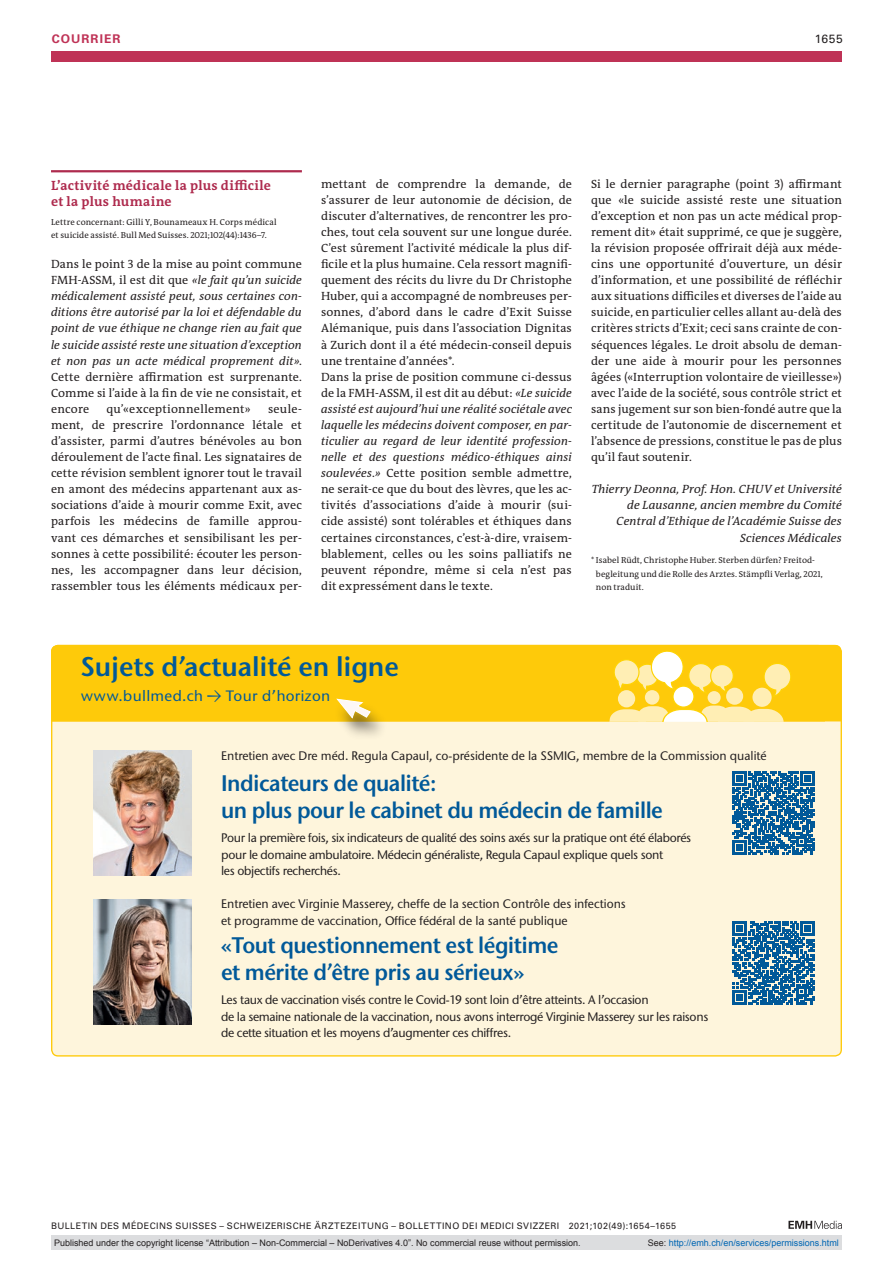
<style>
.page{position:relative;width:893px;height:1263px;background:#fff}
.page>*{position:absolute;margin:0;border:0;box-sizing:border-box;transform-origin:0 0}
.t1{font:600 27px "Stone Sans ITC Std";letter-spacing:-.005em;color:#015999}
.t2{font:600 22.5px/27px "Stone Sans ITC Std";letter-spacing:-.025em;color:#015999;scale:.95 1}
.t3{font:500 15px "Stone Sans ITC Std";letter-spacing:.02em;color:#015999}
.section-h1{font:700 13.5px/16px "The Antiqua B W7";letter-spacing:.02em;color:#ae2b4e}
.t4{font:500 12.3px/16.5px "Stone Sans ITC Std";letter-spacing:-.025em;color:#231f20}
.t5{font:500 12.3px/16.5px "Stone Sans ITC Std";color:#231f20}
.section-pn{font:12px/16px "The Antiqua B W5 Plain";letter-spacing:.01em;color:#231f20;text-align:justify}
.section-pn-2{font:italic 12px/16px "The Antiqua B W5 Plain";letter-spacing:.01em;color:#231f20;text-align:justify}
.author-notes{font:italic 12px/16px "The Antiqua B W5 Plain";letter-spacing:.01em;color:#231f20;text-align:right}
.ressort{font:700 12px "Univers LT Std";letter-spacing:.085em;color:#bf3256}
.ressort-2{font:12px "Univers LT Std";color:#231f20}
.t6{font:9px "Arial";color:#231f20}
.fusszeile{font:9px "Univers LT Std";letter-spacing:.05em;color:#231f20}
.t7{font:9px "Arial";color:#0066b3}
.footnote{font:8.7px/13.5px "The Antiqua B W5 Plain";letter-spacing:.005em;color:#231f20}
.comment{font:8.7px/13.5px "The Antiqua B W5 Plain";letter-spacing:.01em;color:#231f20}
.s1{font-style:normal}
.s2{font-style:italic}
.s3{font-family:"The Antiqua B W5 Plain";font-weight:400}
.s4{color:#231f20}
</style>
<div class="page">
<svg style="left:788px;top:1221px;width:54px;height:8px"></svg>
<hr style="left:51px;top:170px;width:251px;height:2px;background:#ae2b4e">
<div style="left:51px;top:51px;width:791px;height:11px;background:#bf3256"></div>
<div style="left:52px;top:646px;width:789px;height:410px;background:#fef5dc;border-radius:6px"></div>
<svg style="left:51px;top:644px;width:775px;height:78px"></svg>
<div style="left:52px;top:645px;width:789px;height:76px;background:#feca0a"></div>
<svg style="left:761px;top:660px;width:33px;height:38px"></svg>
<svg style="left:612px;top:648px;width:124px;height:47px"></svg>
<div style="left:708px;top:691px;width:13px;height:13px;background:#ffeeb4;border-radius:50%"></div>
<div style="left:726px;top:688px;width:17px;height:17px;background:#ffeeb4;border-radius:50%"></div>
<div style="left:645px;top:690px;width:14px;height:15px;background:#ffeeb4;border-radius:50%"></div>
<div style="left:618px;top:690px;width:17px;height:17px;background:#ffeeb4;border-radius:50%"></div>
<div style="left:673px;top:686px;width:21px;height:21px;background:#fff;border-radius:50%"></div>
<div style="left:672px;top:685px;width:23px;height:23px;border:1px solid #fed304;border-radius:50%"></div>
<svg style="left:609px;top:705px;width:175px;height:16px"></svg>
<div style="left:752px;top:688px;width:20px;height:19px;background:#ffeeb4;border-radius:50%"></div>
<div style="left:333px;top:701px;width:55px;height:41px;background:#231f20;opacity:.6"></div>
<svg style="left:336px;top:698px;width:36px;height:22px"></svg>
<svg style="left:732px;top:772px;width:83px;height:82px"></svg>
<svg style="left:732px;top:922px;width:83px;height:82px"></svg>
<img style="left:94px;top:750px;width:97px;height:125px">
<img style="left:94px;top:899px;width:97px;height:125px">
<div style="left:51px;top:1235px;width:791px;height:15px;background:#dcdddf"></div>
<p class="ressort" style="left:52px;top:31px;width:70px">COURRIER</p>
<p class="ressort-2" style="left:815px;top:31px;width:30px">1655</p>
<p class="section-h1" style="left:51px;top:177px;width:221px">L’activité médicale la plus difficile et la plus humaine</p>
<p class="comment" style="left:51px;top:215px;width:227px">Lettre concernant: Gilli Y, Bounameaux H. Corps médical et suicide assisté. Bull Med Suisses. 2021;102(44):1436–7.</p>
<p class="section-pn-2" style="left:51px;top:256px;width:252px"><span class="s1">Dans le point 3 de la mise au point commune FMH-ASSM, il est dit que</span> «le fait qu’un suicide médicalement assisté peut, sous certaines con&shy;ditions être autorisé par la loi et défendable du point de vue éthique ne change rien au fait que le suicide assisté reste une situation d’exception et non pas un acte médical proprement dit»<span class="s1">.<br>Cette dernière affirmation est surprenante.<br>Comme si l’aide à la fin de vie ne consistait, et encore</span></p>
<p class="section-pn" style="left:106px;top:401px;width:146px">qu’«exceptionnellement»</p>
<p class="section-pn" style="left:51px;top:401px;width:252px;text-indent:217px">seule&shy;ment, de prescrire l’ordonnance létale et d’assister, parmi d’autres bénévoles au bon déroulement de l’acte final. Les signataires de cette révision semblent ignorer tout le travail en amont des médecins appartenant aux as&shy;sociations d’aide à mourir comme Exit, avec parfois les médecins de famille approu&shy;vant ces démarches et sensibilisant les per&shy;sonnes à cette possibilité: écouter les person&shy;nes, les accompagner dans leur décision, rassembler tous les éléments médicaux per-</p>
<p class="section-pn" style="left:321px;top:176px;width:252px">mettant de comprendre la demande, de s’assurer de leur autonomie de décision, de discuter d’alternatives, de rencontrer les pro&shy;ches, tout cela souvent sur une longue durée.<br>C’est sûrement l’activité médicale la plus dif&shy;ficile et la plus humaine. Cela ressort magnifi&shy;quement des récits du livre du Dr Christophe Huber, qui a accompagné de nombreuses per&shy;sonnes, d’abord dans le cadre d’Exit Suisse Alémanique, puis dans l’association Dignitas à Zurich dont il a été médecin-conseil depuis une trentaine d’années*.</p>
<p class="section-pn" style="left:321px;top:369px;width:252px">Dans la prise de position commune ci-dessus de la FMH-ASSM, il est dit au début: <span class="s2">«Le suicide assisté est aujourd’hui une réalité sociétale avec laquelle les médecins doivent composer, en par&shy;ticulier au regard de leur identité profession&shy;nelle et des questions médico-éthiques ainsi soulevées</span>.<span class="s2">»</span> Cette position semble admettre, ne serait-ce que du bout des lèvres, que les ac&shy;tivités d’associations d’aide à mourir (sui&shy;cide assisté) sont tolérables et éthiques dans certaines circonstances, c’est-à-dire, vraisem&shy;blablement, celles ou les soins palliatifs ne peuvent répondre, même si cela n’est pas dit expressément dans le texte.</p>
<p class="section-pn" style="left:591px;top:176px;width:252px">Si le dernier paragraphe (point 3) affirmant que «le suicide assisté reste une situation d’exception et non pas un acte médical prop&shy;rement dit» était supprimé, ce que je suggère, la révision proposée offrirait déjà aux méde&shy;cins une opportunité d’ouverture, un désir d’information, et une possibilité de réfléchir aux situations difficiles et diverses de l’aide au suicide, en particulier celles allant au-delà des critères stricts d’Exit; ceci sans crainte de con&shy;séquences légales. Le droit absolu de deman&shy;der une aide à mourir pour les personnes âgées («Interruption volontaire de vieillesse») avec l’aide de la société, sous contrôle strict et sans jugement sur son bien-fondé autre que la certitude de l’autonomie de discernement et l’absence de pressions, constitue le pas de plus qu’il faut soutenir.</p>
<p class="author-notes" style="left:592px;top:481px;width:252px">Thierry Deonna, Prof. Hon. CHUV et Université de Lausanne, ancien membre du Comité Central d’Ethique de l’Académie Suisse des Sciences Médicales</p>
<p class="footnote" style="left:596px;top:553px;width:228px;text-indent:-5px">* Isabel Rüdt, Christophe Huber. Sterben dürfen? Freitod&shy;begleitung und die Rolle des Arztes. Stämpfli Verlag, 2021, non traduit.</p>
<p class="t1" style="left:81px;top:650px;width:320px">Sujets d’actualité en ligne</p>
<p class="t3" style="left:81px;top:686px;width:251px">www.bullmed.ch <span class="s3">→</span> Tour d’horizon</p>
<p class="t5" style="left:221px;top:747px;width:547px">Entretien avec Dre méd. Regula Capaul, co-présidente de la SSMIG, membre de la Commission qualité</p>
<p class="t2" style="left:221px;top:769px;width:467px">Indicateurs de qualité:<br>un plus pour le cabinet du médecin de famille</p>
<p class="t4" style="left:221px;top:829px;width:472px">Pour la première fois, six indicateurs de qualité des soins axés sur la pratique ont été élaborés pour le domaine ambulatoire. Médecin généraliste, Regula Capaul explique quels sont<br>les objectifs recherchés.</p>
<p class="t5" style="left:221px;top:895px;width:406px">Entretien avec Virginie Masserey, cheffe de la section Contrôle des infections et programme de vaccination, Office fédéral de la santé publique</p>
<p class="t2" style="left:221px;top:931px;width:357px">«Tout questionnement est légitime et mérite d’être pris au sérieux»</p>
<p class="t4" style="left:221px;top:991px;width:489px">Les taux de vaccination visés contre le Covid-19 sont loin d’être atteints. A l’occasion<br>de la semaine nationale de la vaccination, nous avons interrogé Virginie Masserey sur les raisons de cette situation et les moyens d’augmenter ces chiffres.</p>
<p class="fusszeile" style="left:51px;top:1220px;width:627px">BULLETIN DES MÉDECINS SUISSES – SCHWEIZERISCHE ÄRZTEZEITUNG – BOLLETTINO DEI MEDICI SVIZZERI 2021;102(49):1654–1655</p>
<p class="t6" style="left:54px;top:1237px;width:528px">Published under the copyright license “Attribution – Non-Commercial – NoDerivatives 4.0”. No commercial reuse without permission.</p>
<p class="t7" style="left:648px;top:1237px;width:193px"><span class="s4">See:</span> http://emh.ch/en/services/permissions.html</p>
</div>
